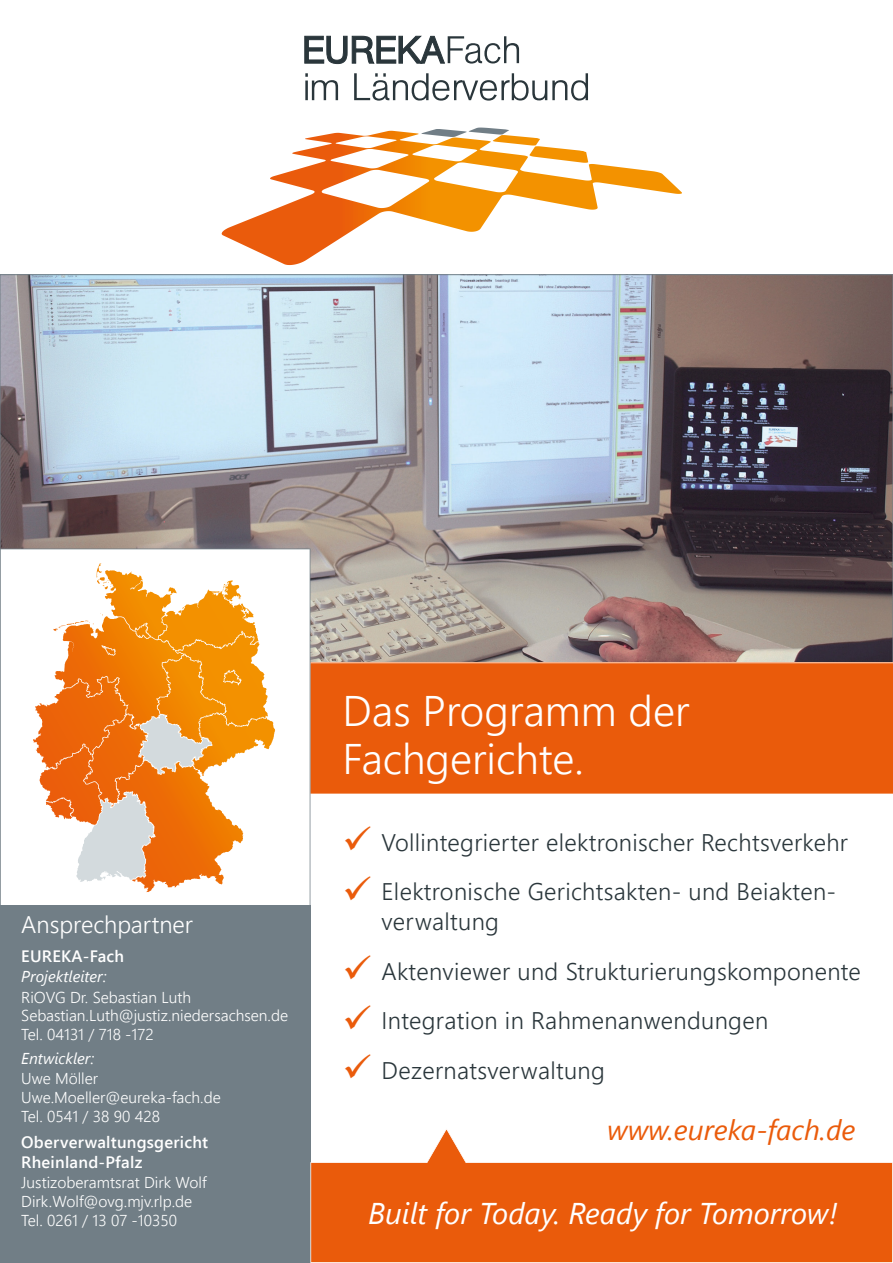
<style>
.page{position:relative;width:893px;height:1263px;background:#fff}
.page>*{position:absolute;margin:0;border:0;box-sizing:border-box;transform-origin:0 0}
.t1{font:300 42.75px/48px "Segoe UI";color:#fff}
.t2{font:italic 30px "Segoe UI";color:#fff}
.t3{font:italic 28.5px "Segoe UI";color:#ea5b0b}
.t4{font:300 24px/30px "Segoe UI";letter-spacing:.015em;color:#2a363b}
.t5{font:300 24px "Segoe UI";color:#fff}
.t6{font:600 16.5px/19.8px "Segoe UI";letter-spacing:.015em;color:#fff}
.t7{font:300 15.75px/18.9px "Segoe UI";color:#fff}
.t8{font:italic 15.75px "Segoe UI";color:#fff}
.s1{color:#ea5b0b}
</style>
<div class="page">
<img style="left:2px;top:276px;width:889px;height:386px">
<div style="left:310px;top:662px;width:583px;height:132px;background:#ea5b0b"></div>
<svg style="left:430px;top:127px;width:79px;height:4px"></svg>
<svg style="left:222px;top:131px;width:376px;height:134px"></svg>
<svg style="left:305px;top:36px;width:214px;height:28px"></svg>
<svg style="left:305px;top:73px;width:33px;height:27px"></svg>
<svg style="left:354px;top:73px;width:234px;height:28px"></svg>
<svg style="left:0;top:549px;width:310px;height:357px"></svg>
<svg style="left:139px;top:715px;width:73px;height:59px;background:#e2b885"></svg>
<svg style="left:76px;top:792px;width:78px;height:90px;background:#dec2af"></svg>
<svg style="left:97px;top:563px;width:61px;height:76px"></svg>
<div style="left:0;top:906px;width:310px;height:357px;background:#717e86"></div>
<svg style="left:310px;top:1128px;width:583px;height:135px;fill:#ea5b0b"></svg>
<h3 class="t5" style="left:21px;top:906px;width:173px">Ansprechpartner</h3>
<p class="t6" style="left:21px;top:945px;width:104px">EUREKA-Fach</p>
<p class="t8" style="left:21px;top:965px;width:87px">Projektleiter:</p>
<p class="t7" style="left:21px;top:987px;width:268px">RiOVG Dr. Sebastian Luth<br>Sebastian.Luth@justiz.niedersachsen.de<br>Tel. 04131 / 718 -172</p>
<p class="t8" style="left:21px;top:1047px;width:74px">Entwickler:</p>
<p class="t7" style="left:21px;top:1068px;width:201px">Uwe Möller<br>Uwe.Moeller@eureka-fach.de<br>Tel. 0541 / 38 90 428</p>
<p class="t6" style="left:21px;top:1131px;width:188px">Oberverwaltungsgericht<br>Rheinland-Pfalz</p>
<p class="t7" style="left:21px;top:1172px;width:187px">Justizoberamtsrat Dirk Wolf<br>Dirk.Wolf@ovg.mjv.rlp.de<br>Tel. 0261 / 13 07 -10350</p>
<h1 class="t1" style="left:343px;top:685px;width:348px">Das Programm der<br>Fachgerichte.</h1>
<h3 class="t4" style="left:343px;top:826px;width:507px"><span class="s1">✓</span> Vollintegrierter elektronischer Rechtsverkehr</h3>
<h3 class="t4" style="left:382px;top:876px;width:456px;text-indent:-39px"><span class="s1">✓</span> Elektronische Gerichtsakten- und Beiakten&shy;verwaltung</h3>
<h3 class="t4" style="left:343px;top:955px;width:520px"><span class="s1">✓</span> Aktenviewer und Strukturierungskomponente</h3>
<h3 class="t4" style="left:343px;top:1005px;width:427px"><span class="s1">✓</span> Integration in Rahmenanwendungen</h3>
<h3 class="t4" style="left:343px;top:1054px;width:264px"><span class="s1">✓</span> Dezernatsverwaltung</h3>
<h3 class="t3" style="left:607px;top:1110px;width:250px">www.eureka-fach.de</h3>
<h2 class="t2" style="left:368px;top:1193px;width:472px">Built for Today. Ready for Tomorrow!</h2>
</div>
